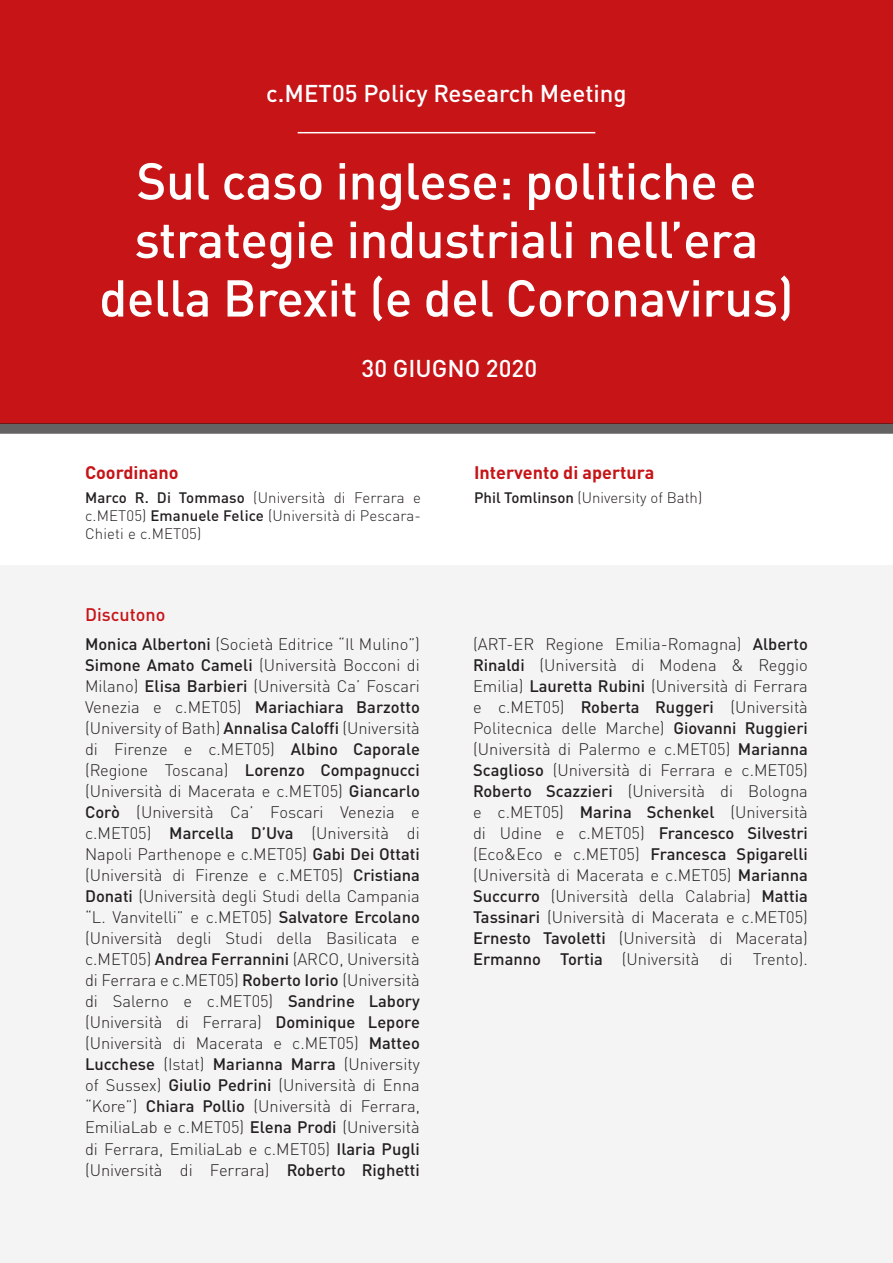
<style>
.page{position:relative;width:893px;height:1263px;background:#fff}
.page>*{position:absolute;margin:0;border:0;box-sizing:border-box;transform-origin:0 0}
.t1{font:500 51px/58.5px "DIN Pro";letter-spacing:-.01em;color:#fff;text-align:center}
.t2{font:500 24px "DIN Pro";color:#fff}
.t3{font:700 18px "DIN Pro";color:#c61417}
._1col{font:500 18px "DIN Pro";color:#c61417}
.t4{font:300 16.5px/21px "DIN Pro";color:#231f20;text-align:justify}
.t5{font:300 15px/18px "DIN Pro";letter-spacing:.01em;color:#231f20;text-align:justify}
.s1{font-weight:500}
</style>
<div class="page">
<div style="left:0;top:0;width:893px;height:423px;background:#c61417"></div>
<div style="left:0;top:566px;width:893px;height:697px;background:#f4f4f4"></div>
<div style="left:0;top:423px;width:893px;height:11px;background:#656263"></div>
<hr style="left:298px;top:132px;width:297px;height:1px;background:#fff">
<p class="t2" style="left:266px;top:74px;width:362px">c.MET05 Policy Research Meeting</p>
<p class="t1" style="left:99px;top:146px;width:696px">Sul caso inglese: politiche e strategie industriali nell’era della Brexit (e del Coronavirus)</p>
<p class="t2" style="left:362px;top:349px;width:177px">30 GIUGNO 2020</p>
<p class="t3" style="left:85px;top:458px;width:95px">Coordinano</p>
<p class="t5" style="left:85px;top:487px;width:337px"><span class="s1">Marco R. Di Tommaso</span> (Università di Ferrara e c.MET05) <span class="s1">Emanuele Felice</span> (Università di Pescara-Chieti e c.MET05)</p>
<p class="t3" style="left:474px;top:458px;width:182px">Intervento di apertura</p>
<p class="t5" style="left:474px;top:487px;width:230px"><span class="s1">Phil Tomlinson</span> (University of Bath)</p>
<p class="_1col" style="left:85px;top:600px;width:82px">Discutono</p>
<p class="t4" style="left:85px;top:632px;width:336px"><span class="s1">Monica Albertoni</span> (Società Editrice “Il Mulino”)<br><span class="s1">Simone Amato Cameli</span> (Università Bocconi di Milano) <span class="s1">Elisa Barbieri</span> (Università Ca’ Foscari Venezia e c.MET05) <span class="s1">Mariachiara Barzotto </span>(University of Bath) <span class="s1">Annalisa Caloffi</span> (Università di Firenze e c.MET05) <span class="s1">Albino Caporale </span>(Regione Toscana) <span class="s1">Lorenzo Compagnucci </span>(Università di Macerata e c.MET05) <span class="s1">Giancarlo Corò</span> (Università Ca’ Foscari Venezia e c.MET05) <span class="s1">Marcella D’Uva</span> (Università di Napoli Parthenope e c.MET05) <span class="s1">Gabi Dei Ottati </span>(Università di Firenze e c.MET05) <span class="s1">Cristiana Donati</span> (Università degli Studi della Campania “L. Vanvitelli” e c.MET05) <span class="s1">Salvatore Ercolano </span>(Università degli Studi della Basilicata e c.MET05) <span class="s1">Andrea Ferrannini</span> (ARCO, Università di Ferrara e c.MET05) <span class="s1">Roberto Iorio</span> (Università di Salerno e c.MET05) <span class="s1">Sandrine Labory </span>(Università di Ferrara) <span class="s1">Dominique Lepore </span>(Università di Macerata e c.MET05) <span class="s1">Matteo Lucchese</span> (Istat) <span class="s1">Marianna Marra</span> (University of Sussex) <span class="s1">Giulio Pedrini</span> (Università di Enna “Kore”) <span class="s1">Chiara Pollio</span> (Università di Ferrara, EmiliaLab e c.MET05) <span class="s1">Elena Prodi</span> (Università di Ferrara, EmiliaLab e c.MET05) <span class="s1">Ilaria Pugli </span>(Università di Ferrara) <span class="s1">Roberto Righetti</span></p>
<p class="t4" style="left:473px;top:632px;width:336px">(ART-ER Regione Emilia-Romagna) <span class="s1">Alberto Rinaldi</span> (Università di Modena &amp; Reggio Emilia) <span class="s1">Lauretta Rubini</span> (Università di Ferrara e c.MET05) <span class="s1">Roberta Ruggeri</span> (Università Politecnica delle Marche) <span class="s1">Giovanni Ruggieri </span>(Università di Palermo e c.MET05) <span class="s1">Marianna Scaglioso</span> (Università di Ferrara e c.MET05)<br><span class="s1">Roberto Scazzieri</span> (Università di Bologna e c.MET05) <span class="s1">Marina Schenkel</span> (Università di Udine e c.MET05) <span class="s1">Francesco Silvestri </span>(Eco&amp;Eco e c.MET05) <span class="s1">Francesca Spigarelli </span>(Università di Macerata e c.MET05) <span class="s1">Marianna Succurro</span> (Università della Calabria) <span class="s1">Mattia Tassinari</span> (Università di Macerata e c.MET05)<br><span class="s1">Ernesto Tavoletti</span> (Università di Macerata)<br><span class="s1">Ermanno Tortia</span> (Università di Trento).</p>
</div>
